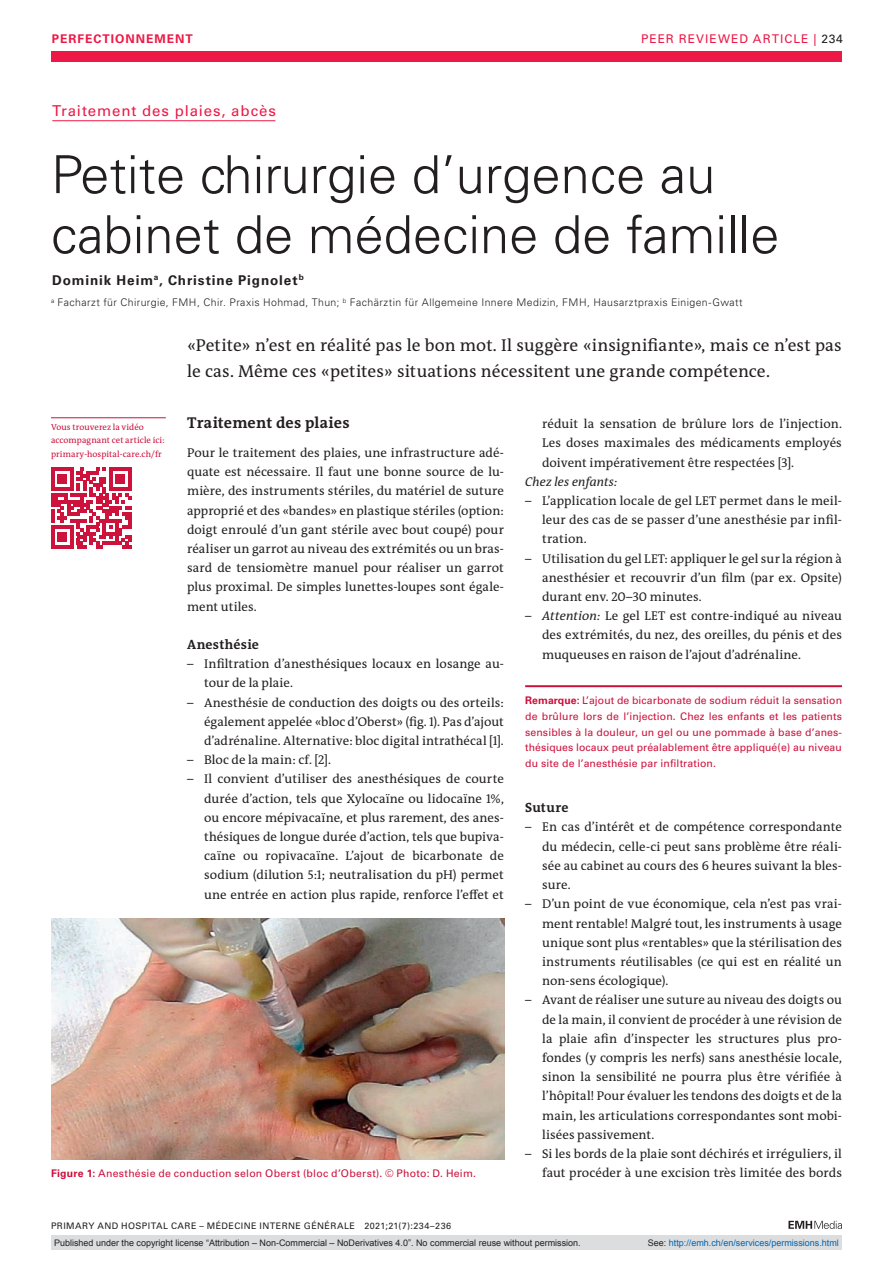
<style>
.page{position:relative;width:893px;height:1263px;background:#fff}
.page>*{position:absolute;margin:0;border:0;box-sizing:border-box;transform-origin:0 0}
.article-title{font:300 52.5px/60px "Univers LT Std";color:#231f20}
.section-pl{font:17.25px/25.5px "The Antiqua B W5 Plain";letter-spacing:.01em;color:#231f20}
.section-h1{font:700 15.75px "The Antiqua B W7";letter-spacing:.015em;color:#231f20}
.pre-heading{font:15px "Univers LT Std";letter-spacing:.06em;color:#ed1845}
.author-notes{font:700 13.5px "Univers LT Std";letter-spacing:.065em;color:#231f20}
.section-h2{font:700 13.5px "The Antiqua B W7";letter-spacing:.015em;color:#231f20}
.section-ph{font:12.75px/19.2px "The Antiqua B W5 Plain";letter-spacing:.005em;color:#231f20;text-align:justify}
.section-pn{font:12.75px/19.2px "The Antiqua B W5 Plain";letter-spacing:.005em;color:#231f20;text-align:justify}
.section-pn-2{font:italic 12.75px "The Antiqua B W5 Plain";letter-spacing:.005em;color:#231f20}
.ressort{font:12px "Univers LT Std";letter-spacing:.085em;color:#ed1845}
.ressort-2{font:700 12px "Univers LT Std";letter-spacing:.085em;color:#ed1845}
.boxed-text-line{font:10.5px/15.8px "Univers LT Std";letter-spacing:.01em;color:#cd0f3b;text-align:justify}
.aff{font:300 10.5px "Univers LT Std";letter-spacing:.04em;color:#231f20}
.fig-caption{font:10.5px "Univers LT Std";letter-spacing:.025em;color:#cd0f3b}
.t1{font:9px "Arial";color:#231f20}
.fusszeile{font:9px "Univers LT Std";letter-spacing:.05em;color:#231f20}
.t2{font:9px "Arial";color:#0066b3}
.footnote-line{font:8.7px/13.5px "The Antiqua B W5 Plain";letter-spacing:.01em;color:#cd0f3b}
.s1{color:#231f20}
.s2{font-weight:700}
.s3{font-style:italic}
</style>
<div class="page">
<div style="left:51px;top:51px;width:791px;height:11px;background:#ed1845"></div>
<svg style="left:788px;top:1221px;width:54px;height:8px"></svg>
<hr style="left:52px;top:120px;width:223px;height:1px;background:#ed1845">
<img style="left:51px;top:918px;width:454px;height:241px">
<hr style="left:525px;top:685px;width:317px;height:2px;background:#cd0f3b">
<hr style="left:51px;top:417px;width:115px;height:1px;background:#cd0f3b">
<svg style="left:51px;top:468px;width:80px;height:80px"></svg>
<hr style="left:51px;top:545px;width:23px;height:3px;background:#cd123c">
<div style="left:57px;top:532px;width:10px;height:10px;background:#cd123c"></div>
<div style="left:51px;top:1235px;width:791px;height:15px;background:#dcdddf"></div>
<p class="ressort-2" style="left:52px;top:31px;width:143px">PERFECTIONNEMENT</p>
<p class="ressort" style="left:641px;top:31px;width:203px">PEER REVIEWED ARTICLE | <span class="s1">234</span></p>
<p class="pre-heading" style="left:52px;top:102px;width:225px">Traitement des plaies, abcès</p>
<p class="article-title" style="left:51px;top:145px;width:730px">Petite chirurgie d’urgence au cabinet de médecine de famille</p>
<p class="author-notes" style="left:52px;top:272px;width:253px">Dominik Heim<sup>a</sup>, Christine Pignolet<sup>b</sup></p>
<p class="aff" style="left:51px;top:296px;width:693px"><sup>a</sup> Facharzt für Chirurgie, FMH, Chir. Praxis Hohmad, Thun; <sup>b</sup> Fachärztin für Allgemeine Innere Medizin, FMH, Hausarztpraxis Einigen-Gwatt</p>
<p class="section-pl" style="left:187px;top:333px;width:656px">«Petite» n’est en réalité pas le bon mot. Il suggère «insignifiante», mais ce n’est pas le cas. Même ces «petites» situations nécessitent une grande compétence.</p>
<p class="footnote-line" style="left:51px;top:420px;width:115px">Vous trouverez la vidéo accompagnant cet article ici: primary-hospital-care.ch/fr</p>
<p class="section-h1" style="left:187px;top:413px;width:164px">Traitement des plaies</p>
<p class="section-pn" style="left:187px;top:443px;width:318px">Pour le traitement des plaies, une infrastructure adé&shy;quate est nécessaire. Il faut une bonne source de lu&shy;mière, des instruments stériles, du matériel de suture approprié et des «bandes» en plastique stériles (option: doigt enroulé d’un gant stérile avec bout coupé) pour réaliser un garrot au niveau des extrémités ou un bras&shy;sard de tensiomètre manuel pour réaliser un garrot plus proximal. De simples lunettes-loupes sont égale&shy;ment utiles.</p>
<p class="section-h2" style="left:187px;top:636px;width:73px">Anesthésie</p>
<p class="section-ph" style="left:204px;top:654px;width:301px;text-indent:-17px">– Infiltration d’anesthésiques locaux en losange au&shy;tour de la plaie.</p>
<p class="section-ph" style="left:204px;top:693px;width:301px;text-indent:-17px">– Anesthésie de conduction des doigts ou des orteils: également appelée «bloc d’Oberst» (fig. 1). Pas d’ajout d’adrénaline. Alternative: bloc digital intrathécal [1].</p>
<p class="section-ph" style="left:187px;top:750px;width:145px">– Bloc de la main: cf. [2].</p>
<p class="section-ph" style="left:204px;top:770px;width:301px;text-indent:-17px">– Il convient d’utiliser des anesthésiques de courte durée d’action, tels que Xylocaïne ou lidocaïne 1%, ou encore mépivacaïne, et plus rarement, des anes&shy;thésiques de longue durée d’action, tels que bupiva&shy;caïne ou ropivacaïne. L’ajout de bicarbonate de sodium (dilution 5:1; neutralisation du pH) permet une entrée en action plus rapide, renforce l’effet et</p>
<p class="fig-caption" style="left:51px;top:1167px;width:426px"><span class="s2">Figure 1:</span> Anesthésie de conduction selon Oberst (bloc d’Oberst). © Photo: D. Heim.</p>
<p class="fusszeile" style="left:51px;top:1220px;width:402px">PRIMARY AND HOSPITAL CARE – MÉDECINE INTERNE GÉNÉRALE 2021;21(7):234–236</p>
<p class="section-ph" style="left:542px;top:414px;width:301px">réduit la sensation de brûlure lors de l’injection.<br>Les doses maximales des médicaments employés doivent impérativement être respectées [3].</p>
<p class="section-pn-2" style="left:525px;top:473px;width:94px">Chez les enfants:</p>
<p class="section-ph" style="left:542px;top:491px;width:301px;text-indent:-17px">– L’application locale de gel LET permet dans le meil&shy;leur des cas de se passer d’une anesthésie par infil&shy;tration.</p>
<p class="section-ph" style="left:542px;top:549px;width:301px;text-indent:-17px">– Utilisation du gel LET: appliquer le gel sur la région à anesthésier et recouvrir d’un film (par ex. Opsite) durant env. 20–30 minutes.</p>
<p class="section-ph" style="left:542px;top:606px;width:301px;text-indent:-17px">– <span class="s3">Attention:</span> Le gel LET est contre-indiqué au niveau des extrémités, du nez, des oreilles, du pénis et des muqueuses en raison de l’ajout d’adrénaline.</p>
<p class="boxed-text-line" style="left:525px;top:693px;width:318px"><span class="s2">Remarque:</span> L’ajout de bicarbonate de sodium réduit la sensation de brûlure lors de l’injection. Chez les enfants et les patients sensibles à la douleur, un gel ou une pommade à base d’anes&shy;thésiques locaux peut préalablement être appliqué(e) au niveau du site de l’anesthésie par infiltration.</p>
<p class="section-h2" style="left:525px;top:799px;width:45px">Suture</p>
<p class="section-ph" style="left:542px;top:818px;width:301px;text-indent:-17px">– En cas d’intérêt et de compétence correspondante du médecin, celle-ci peut sans problème être réali&shy;sée au cabinet au cours des 6 heures suivant la bles&shy;sure.</p>
<p class="section-ph" style="left:542px;top:894px;width:301px;text-indent:-17px">– D’un point de vue économique, cela n’est pas vrai&shy;ment rentable! Malgré tout, les instruments à usage unique sont plus «rentables» que la stérilisation des instruments réutilisables (ce qui est en réalité un non-sens écologique).</p>
<p class="section-ph" style="left:542px;top:990px;width:301px;text-indent:-17px">– Avant de réaliser une suture au niveau des doigts ou de la main, il convient de procéder à une révision de la plaie afin d’inspecter les structures plus pro&shy;fondes (y compris les nerfs) sans anesthésie locale, sinon la sensibilité ne pourra plus être vérifiée à l’hôpital! Pour évaluer les tendons des doigts et de la main, les articulations correspondantes sont mobi&shy;lisées passivement.</p>
<p class="section-ph" style="left:525px;top:1144px;width:318px;text-align:right">– Si les bords de la plaie sont déchirés et irréguliers, il faut procéder à une excision très limitée des bords</p>
<p class="t1" style="left:54px;top:1237px;width:528px">Published under the copyright license “Attribution – Non-Commercial – NoDerivatives 4.0”. No commercial reuse without permission.</p>
<p class="t2" style="left:648px;top:1237px;width:193px"><span class="s1">See:</span> http://emh.ch/en/services/permissions.html</p>
</div>
